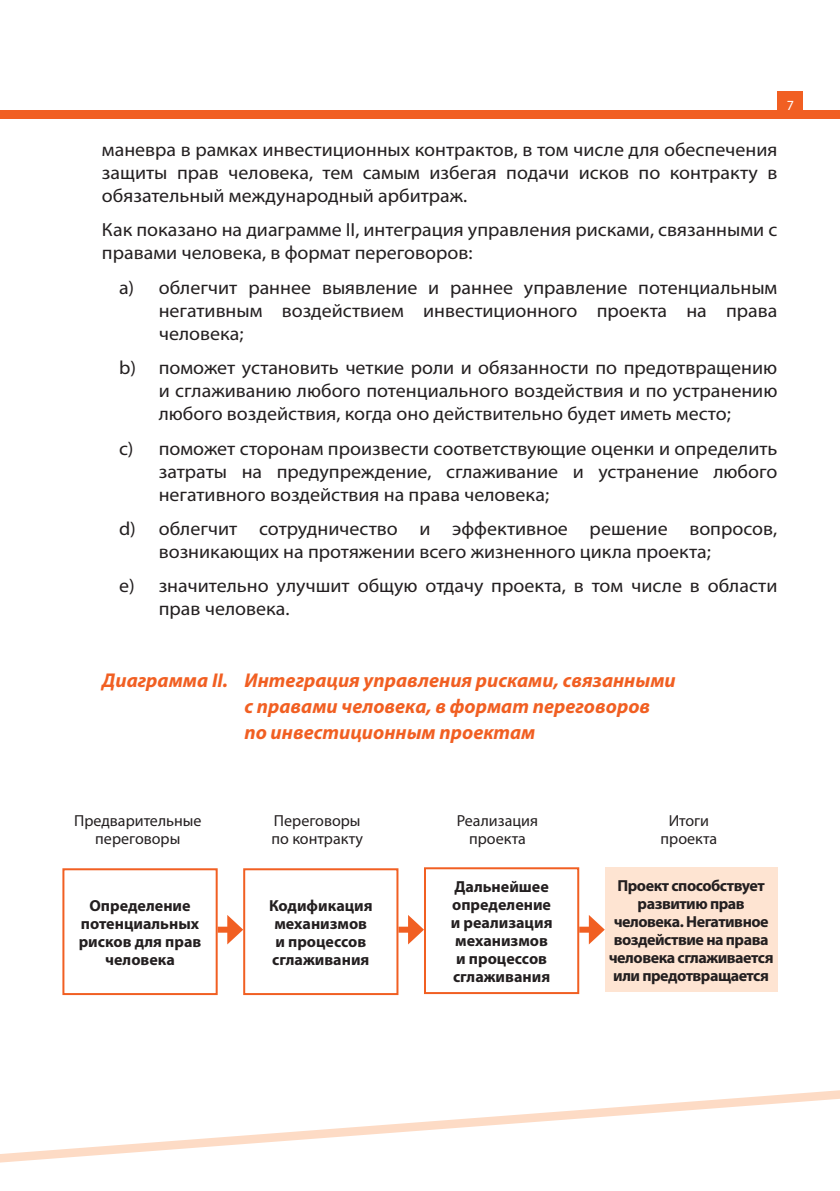
<style>
.page{position:relative;width:840px;height:1191px;background:#fff}
.page>*{position:absolute;margin:0;border:0;box-sizing:border-box;transform-origin:0 0}
.t1{font:italic 700 20px/26px "Myriad Pro";color:#f15f22}
.t2{font:19px/23px "Myriad Pro";color:#231f20;text-align:justify;scale:1.05 1}
.t3{font:700 16px/18px "Myriad Pro";color:#231f20;text-align:center}
.t4{font:700 16px/18px "Myriad Pro";letter-spacing:-.03em;color:#231f20;text-align:center}
.t5{font:16px/18px "Myriad Pro";color:#231f20;text-align:center}
.t6{font:14px "Myriad Pro";color:#fff}
</style>
<div class="page">
<div style="left:0;top:110px;width:839px;height:9px;background:#f15f22"></div>
<svg style="left:0;top:1090px;width:839px;height:72px"></svg>
<div style="left:777px;top:91px;width:25px;height:25px;background:#f15f22"></div>
<div style="left:62px;top:868px;width:155px;height:127px;border:2px solid #f15f22"></div>
<div style="left:243px;top:868px;width:155px;height:127px;border:2px solid #f15f22"></div>
<div style="left:424px;top:867px;width:155px;height:127px;border:2px solid #f15f22"></div>
<div style="left:604px;top:867px;width:173px;height:125px;background:#fee4d2"></div>
<div style="left:217px;top:926px;width:16px;height:6px;background:#f15f22"></div>
<svg style="left:227px;top:915px;width:16px;height:29px"></svg>
<div style="left:398px;top:926px;width:15px;height:6px;background:#f15f22"></div>
<svg style="left:408px;top:915px;width:16px;height:29px"></svg>
<div style="left:579px;top:926px;width:15px;height:6px;background:#f15f22"></div>
<svg style="left:588px;top:915px;width:16px;height:29px"></svg>
<p class="t6" style="left:786px;top:100px;width:9px">7</p>
<p class="t2" style="left:102px;top:140px;width:644px">маневра в рамках инвестиционных контрактов, в том числе для обеспечения защиты прав человека, тем самым избегая подачи исков по контракту в обязательный международный арбитраж.</p>
<p class="t2" style="left:102px;top:220px;width:644px">Как показано на диаграмме II, интеграция управления рисками, связанными с правами человека, в формат переговоров:</p>
<p class="t2" style="left:159px;top:278px;width:590px;text-indent:-40px">a) облегчит раннее выявление и раннее управление потенциальным негативным воздействием инвестиционного проекта на права человека;</p>
<p class="t2" style="left:159px;top:358px;width:590px;text-indent:-40px">b) поможет установить четкие роли и обязанности по предотвращению и сглаживанию любого потенциального воздействия и по устранению любого воздействия, когда оно действительно будет иметь место;</p>
<p class="t2" style="left:159px;top:438px;width:590px;text-indent:-40px">c) поможет сторонам произвести соответствующие оценки и определить затраты на предупреждение, сглаживание и устранение любого негативного воздействия на права человека;</p>
<p class="t2" style="left:159px;top:519px;width:590px;text-indent:-40px">d) облегчит сотрудничество и эффективное решение вопросов, возникающих на протяжении всего жизненного цикла проекта;</p>
<p class="t2" style="left:159px;top:576px;width:590px;text-indent:-40px">e) значительно улучшит общую отдачу проекта, в том числе в области прав человека.</p>
<p class="t1" style="left:244px;top:666px;width:432px;text-indent:-142px">Диаграмма II. Интеграция управления рисками, связанными с правами человека, в формат переговоров по инвестиционным проектам</p>
<p class="t5" style="left:74px;top:813px;width:129px">Предварительные переговоры</p>
<p class="t5" style="left:271px;top:813px;width:93px;text-align:left">Переговоры по контракту</p>
<p class="t5" style="left:456px;top:813px;width:83px">Реализация проекта</p>
<p class="t5" style="left:660px;top:813px;width:58px">Итоги проекта</p>
<p class="t3" style="left:79px;top:896px;width:124px">Определение потенциальных рисков для прав человека</p>
<p class="t3" style="left:269px;top:896px;width:105px;text-align:left">Кодификация механизмов и процессов сглаживания</p>
<p class="t3" style="left:450px;top:877px;width:103px">Дальнейшее определение и реализация механизмов и процессов сглаживания</p>
<p class="t4" style="left:608px;top:876px;width:166px">Проект способствует развитию прав человека. Негативное воздействие на права человека сглаживается или предотвращается</p>
</div>
